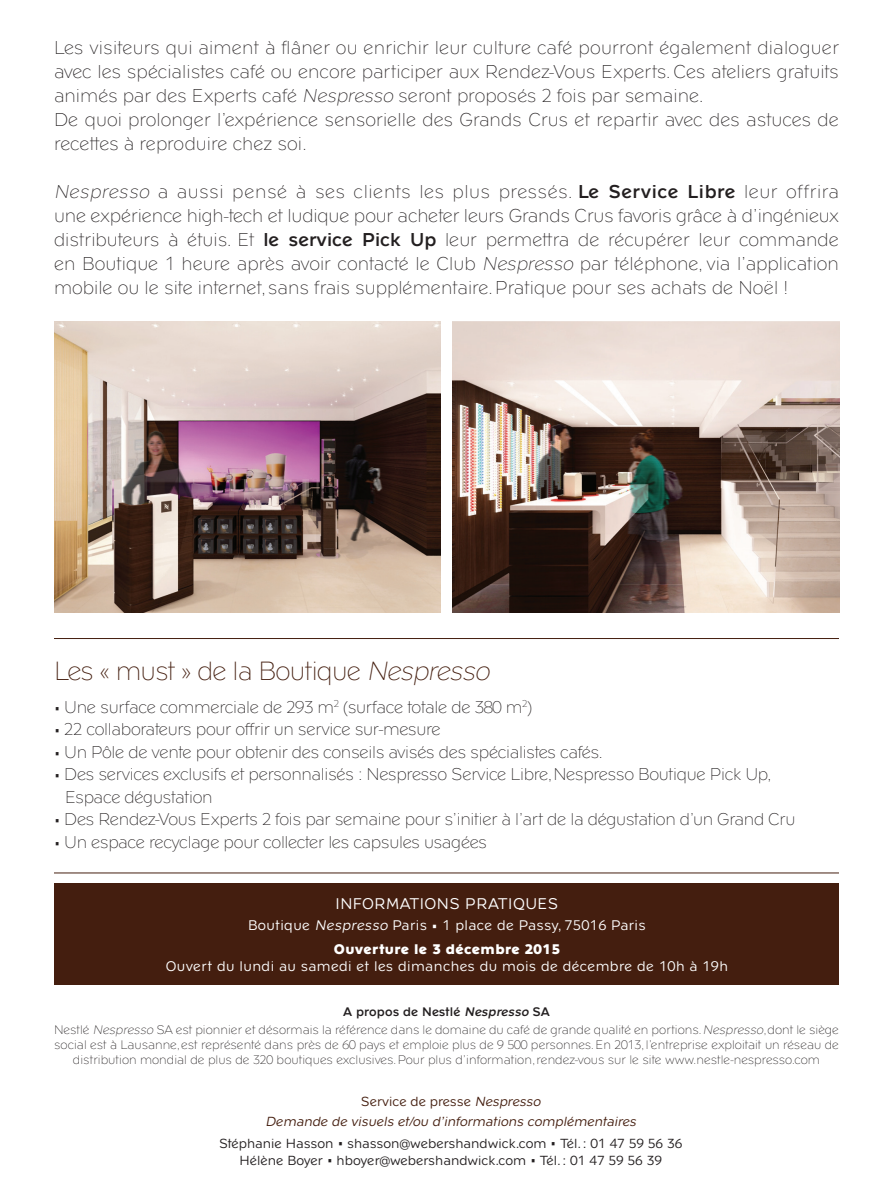
<style>
.page{position:relative;width:893px;height:1191px;background:#fff}
.page>*{position:absolute;margin:0;border:0;box-sizing:border-box;transform-origin:0 0}
.t1{font:300 25.5px "Nespresso";letter-spacing:-.03em;color:#441e0f}
.t2{font:300 18px/24px "Nespresso";color:#231f20}
.t3{font:300 16.5px/22.5px "Nespresso";letter-spacing:-.02em;color:#231f20}
.t4{font:15px "Nespresso";letter-spacing:.03em;color:#fff}
.t5{font:13.5px/24px "Nespresso";letter-spacing:.03em;color:#fff;text-align:center}
.t6{font:12.75px/16.5px "Nespresso";color:#231f20;text-align:center}
.t7{font:italic 12.75px/19.5px "Nespresso";color:#441e0f;text-align:center}
.t8{font:300 12px/18px "Nespresso";color:#231f20;text-align:center}
.s1{font-style:italic}
.s2{font-weight:700}
.s3{font-weight:800}
.s4{font-weight:700;font-style:italic}
.s5{font-style:normal}
.s6{font-weight:300;font-size:16.5px}
</style>
<div class="page">
<div style="left:54px;top:883px;width:785px;height:101px;background:#441e0f"></div>
<hr style="left:54px;top:872px;width:785px;height:1px;background:#441e0f">
<hr style="left:54px;top:638px;width:785px;height:1px;background:#441e0f">
<img style="left:54px;top:322px;width:387px;height:290px">
<img style="left:453px;top:322px;width:386px;height:290px">
<p class="t2" style="left:54px;top:35px;width:787px">Les visiteurs qui aiment à flâner ou enrichir leur culture café pourront également dialoguer avec les spécialistes café ou encore participer aux Rendez-Vous Experts. Ces ateliers gratuits animés par des Experts café <span class="s1">Nespresso</span> seront proposés 2 fois par semaine.<br>De quoi prolonger l’expérience sensorielle des Grands Crus et repartir avec des astuces de recettes à reproduire chez soi.</p>
<p class="t2" style="left:54px;top:179px;width:786px;text-align:justify"><span class="s1">Nespresso</span> a aussi pensé à ses clients les plus pressés. <span class="s2">Le Service Libre</span> leur offrira une expérience high-tech et ludique pour acheter leurs Grands Crus favoris grâce à d’ingénieux distributeurs à étuis. Et <span class="s2">le service Pick Up</span> leur permettra de récupérer leur commande en Boutique 1 heure après avoir contacté le Club <span class="s1">Nespresso</span> par téléphone, via l’application mobile ou le site internet, sans frais supplémentaire. Pratique pour ses achats de Noël !</p>
<h1 class="t1" style="left:54px;top:653px;width:443px">Les « must » de la Boutique <span class="s1">Nespresso</span></h1>
<p class="t3" style="left:54px;top:695px;width:480px">• Une surface commerciale de 293 m<sup>2</sup> (surface totale de 380 m<sup>2</sup>)</p>
<p class="t3" style="left:54px;top:717px;width:388px">• 22 collaborateurs pour offrir un service sur-mesure</p>
<p class="t3" style="left:54px;top:740px;width:551px">• Un Pôle de vente pour obtenir des conseils avisés des spécialistes cafés.</p>
<p class="t3" style="left:65px;top:762px;width:708px;text-indent:-11px">• Des services exclusifs et personnalisés : Nespresso Service Libre,Nespresso Boutique Pick Up,<br>Espace dégustation</p>
<p class="t3" style="left:54px;top:807px;width:743px">• Des Rendez-Vous Experts 2 fois par semaine pour s’initier à l’art de la dégustation d’un Grand Cru</p>
<p class="t3" style="left:54px;top:830px;width:435px">• Un espace recyclage pour collecter les capsules usagées</p>
<p class="t4" style="left:336px;top:893px;width:224px">INFORMATIONS PRATIQUES</p>
<p class="t5" style="left:248px;top:913px;width:399px">Boutique <span class="s1">Nespresso</span> Paris • 1 place de Passy, 75016 Paris<br><span class="s3">Ouverture le 3 décembre 2015</span></p>
<p class="t5" style="left:166px;top:953px;width:564px">Ouvert du lundi au samedi et les dimanches du mois de décembre de 10h à 19h</p>
<p class="t8" style="left:54px;top:1002px;width:786px"><span class="s2">A propos de Nestlé</span> <span class="s4">Nespresso</span> <span class="s2">SA<br></span>Nestlé <span class="s1">Nespresso</span> SA est pionnier et désormais la référence dans le domaine du café de grande qualité en portions. <span class="s1">Nespresso</span>, dont le siège</p>
<p class="t8" style="left:54px;top:1036px;width:786px;line-height:15px">social est à Lausanne, est représenté dans près de 60 pays et emploie plus de 9 500 personnes. En 2013, l’entreprise exploitait un réseau de distribution mondial de plus de 320 boutiques exclusives. Pour plus d’information, rendez-vous sur le site www.nestle-nespresso.com</p>
<p class="t7" style="left:265px;top:1091px;width:375px"><span class="s5">Service de presse</span> Nespresso<br>Demande de visuels et/ou d’informations complémentaires</p>
<p class="t6" style="left:219px;top:1134px;width:465px">Stéphanie Hasson <span class="s6">•</span> shasson@webershandwick.com <span class="s6">•</span> Tél. : 01 47 59 56 36<br>Hélène Boyer <span class="s6">•</span> hboyer@webershandwick.com <span class="s6">•</span> Tél. : 01 47 59 56 39</p>
</div>
